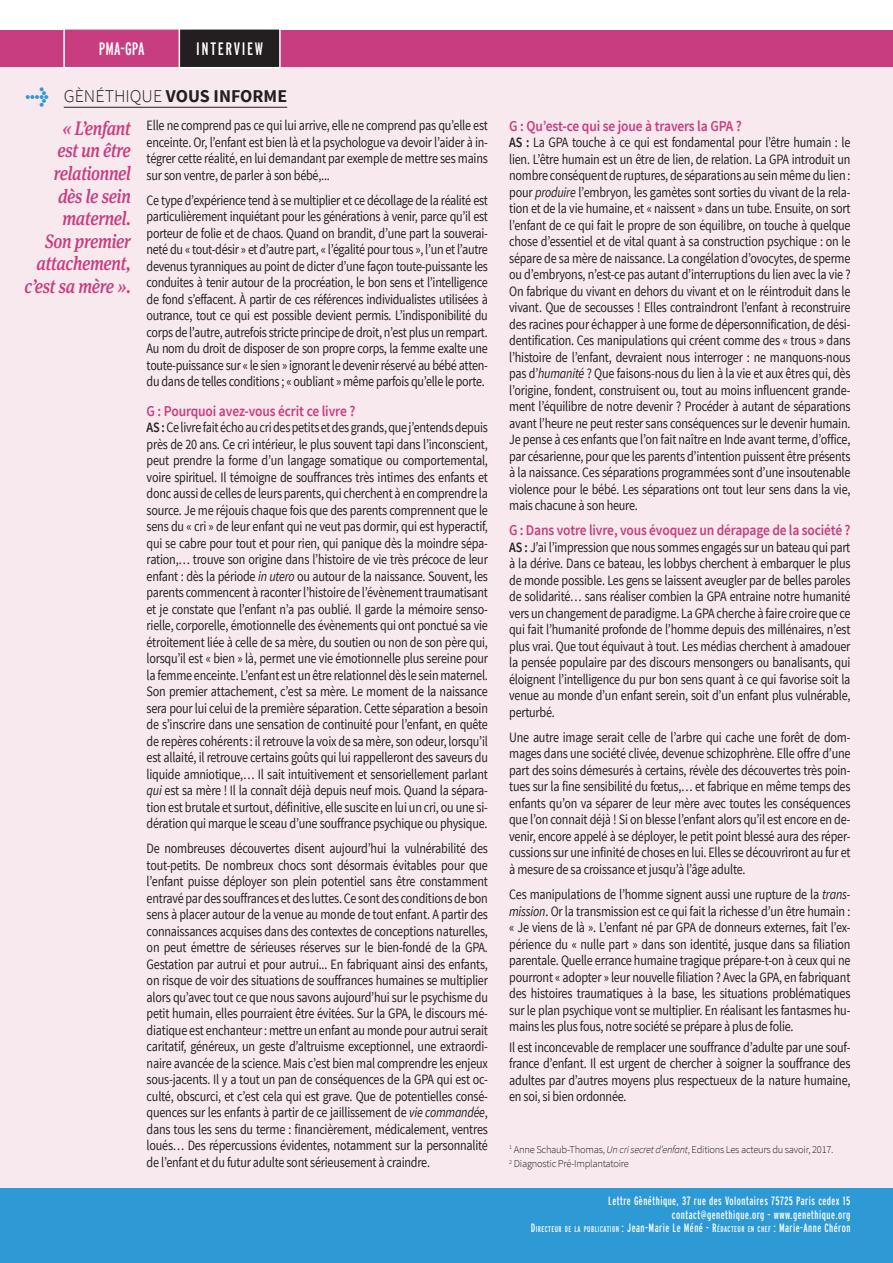
<style>
.page{position:relative;width:893px;height:1263px;background:#fff}
.page>*{position:absolute;margin:0;border:0;box-sizing:border-box;transform-origin:0 0}
.t1{font:italic 500 19.5px/22.5px "Meta Serif OT";letter-spacing:-.015em;color:#c73d80;text-align:right;scale:.85 1}
.t2{font:700 18px "Source Sans Pro";color:#231f20}
.t3{font:extra-condensed 18px "Interstate";letter-spacing:.09em;color:#fff}
.t4{font:900 18px "Meta OT";color:#2d99d5}
.t5{font:600 15px "Source Sans Pro";letter-spacing:-.01em;color:#c73d80;scale:.9 1}
.t6{font:14.25px/16.5px "Source Sans Pro";letter-spacing:-.02em;color:#231f20;text-align:justify;scale:.85 1}
.t7{font:extra-condensed 12px/13.5px "Interstate";letter-spacing:.04em;color:#fff;text-align:right}
.t8{font:300 10.5px/14.7px "Source Sans Pro";letter-spacing:-.025em;color:#231f20}
.t9{font:extra-condensed 8.4px "Interstate";letter-spacing:.055em;color:#fff}
.s1{font-weight:300}
.s2{font-weight:600}
.s3{font-style:italic}
.s4{font-size:12px}
</style>
<div class="page">
<div style="left:0;top:66px;width:893px;height:1197px;background:#f7e9ee"></div>
<div style="left:0;top:1188px;width:893px;height:75px;background:#2d99d5"></div>
<hr style="left:64px;top:107px;width:223px;height:1px;background:#231f20">
<div style="left:0;top:30px;width:893px;height:36px;background:#c73d80"></div>
<div style="left:63px;top:28px;width:118px;height:40px;border:2px solid #fff"></div>
<div style="left:179px;top:29px;width:101px;height:39px;background:#231f20"></div>
<div style="left:179px;top:28px;width:102px;height:40px;border:2px solid #fff"></div>
<p class="t4" style="left:26px;top:85px;width:25px">→</p>
<p class="t3" style="left:99px;top:38px;width:47px">PMA-GPA</p>
<p class="t3" style="left:196px;top:38px;width:68px">INTERVIEW</p>
<p class="t2" style="left:64px;top:84px;width:225px"><span class="s1">Gènéthique</span> VOUS INFORME</p>
<h1 class="t1" style="left:25px;top:117px;width:126px">« L’enfant<br>est un être relationnel dès le sein maternel.<br>Son premier attachement, c’est sa mère ».</h1>
<p class="t6" style="left:147px;top:118px;width:403px">Elle ne comprend pas ce qui lui arrive, elle ne comprend pas qu’elle est enceinte. Or, l’enfant est bien là et la psychologue va devoir l’aider à in&shy;tégrer cette réalité, en lui demandant par exemple de mettre ses mains sur son ventre, de parler à son bébé,...</p>
<p class="t6" style="left:147px;top:192px;width:403px">Ce type d’expérience tend à se multiplier et ce décollage de la réalité est particulièrement inquiétant pour les générations à venir, parce qu’il est porteur de folie et de chaos. Quand on brandit, d’une part la souverai&shy;neté du « tout-désir » et d’autre part, « l’égalité pour tous », l’un et l’autre devenus tyranniques au point de dicter d’une façon toute-puissante les conduites à tenir autour de la procréation, le bon sens et l’intelligence de fond s’effacent. À partir de ces références individualistes utilisées à outrance, tout ce qui est possible devient permis. L’indisponibilité du corps de l’autre, autrefois stricte principe de droit, n’est plus un rempart.<br>Au nom du droit de disposer de son propre corps, la femme exalte une toute-puissance sur « le sien » ignorant le devenir réservé au bébé atten&shy;du dans de telles conditions ; « oubliant » même parfois qu’elle le porte.</p>
<p class="t5" style="left:147px;top:401px;width:233px">G : Pourquoi avez-vous écrit ce livre ?</p>
<p class="t6" style="left:147px;top:419px;width:403px"><span class="s2">AS :</span> Ce livre fait écho au cri des petits et des grands, que j’entends depuis près de 20 ans. Ce cri intérieur, le plus souvent tapi dans l’inconscient, peut prendre la forme d’un langage somatique ou comportemental, voire spirituel. Il témoigne de souffrances très intimes des enfants et donc aussi de celles de leurs parents, qui cherchent à en comprendre la source. Je me réjouis chaque fois que des parents comprennent que le sens du « cri » de leur enfant qui ne veut pas dormir, qui est hyperactif, qui se cabre pour tout et pour rien, qui panique dès la moindre sépa&shy;ration,… trouve son origine dans l’histoire de vie très précoce de leur enfant : dès la période <span class="s3">in utero</span> ou autour de la naissance. Souvent, les parents commencent à raconter l’histoire de l’évènement traumatisant et je constate que l’enfant n’a pas oublié. Il garde la mémoire senso&shy;rielle, corporelle, émotionnelle des évènements qui ont ponctué sa vie étroitement liée à celle de sa mère, du soutien ou non de son père qui, lorsqu’il est « bien » là, permet une vie émotionnelle plus sereine pour la femme enceinte. L’enfant est un être relationnel dès le sein maternel.<br>Son premier attachement, c’est sa mère. Le moment de la naissance sera pour lui celui de la première séparation. Cette séparation a besoin de s’inscrire dans une sensation de continuité pour l’enfant, en quête de repères cohérents : il retrouve la voix de sa mère, son odeur, lorsqu’il est allaité, il retrouve certains goûts qui lui rappelleront des saveurs du liquide amniotique,… Il sait intuitivement et sensoriellement parlant <span class="s3">qui</span> est sa mère ! Il la connaît déjà depuis neuf mois. Quand la sépara&shy;tion est brutale et surtout, définitive, elle suscite en lui un cri, ou une si&shy;dération qui marque le sceau d’une souffrance psychique ou physique.</p>
<p class="t6" style="left:147px;top:840px;width:403px">De nombreuses découvertes disent aujourd’hui la vulnérabilité des tout-petits. De nombreux chocs sont désormais évitables pour que l’enfant puisse déployer son plein potentiel sans être constamment entravé par des souffrances et des luttes. Ce sont des conditions de bon sens à placer autour de la venue au monde de tout enfant. A partir des connaissances acquises dans des contextes de conceptions naturelles, on peut émettre de sérieuses réserves sur le bien-fondé de la GPA.<br>Gestation par autrui et pour autrui... En fabriquant ainsi des enfants, on risque de voir des situations de souffrances humaines se multiplier alors qu’avec tout ce que nous savons aujourd’hui sur le psychisme du petit humain, elles pourraient être évitées. Sur la GPA, le discours mé&shy;diatique est enchanteur : mettre un enfant au monde pour autrui serait caritatif, généreux, un geste d’altruisme exceptionnel, une extraordi&shy;naire avancée de la science. Mais c’est bien mal comprendre les enjeux sous-jacents. Il y a tout un pan de conséquences de la GPA qui est oc&shy;culté, obscurci, et c’est cela qui est grave. Que de potentielles consé&shy;quences sur les enfants à partir de ce jaillissement de <span class="s3">vie commandée</span>, dans tous les sens du terme : financièrement, médicalement, ventres loués… Des répercussions évidentes, notamment sur la personnalité de l’enfant et du futur adulte sont sérieusement à craindre.</p>
<p class="t5" style="left:509px;top:116px;width:260px">G : Qu’est-ce qui se joue à travers la GPA ?</p>
<p class="t6" style="left:509px;top:135px;width:403px"><span class="s2">AS :</span> La GPA touche à ce qui est fondamental pour l’être humain : le lien. L’être humain est un être de lien, de relation. La GPA introduit un nombre conséquent de ruptures, de séparations au sein même du lien : pour <span class="s3">produire</span> l’embryon, les gamètes sont sorties du vivant de la rela&shy;tion et de la vie humaine, et « naissent » dans un tube. Ensuite, on sort l’enfant de ce qui fait le propre de son équilibre, on touche à quelque chose d’essentiel et de vital quant à sa construction psychique : on le sépare de sa mère de naissance. La congélation d’ovocytes, de sperme ou d’embryons, n’est-ce pas autant d’interruptions du lien avec la vie ?<br>On fabrique du vivant en dehors du vivant et on le réintroduit dans le vivant. Que de secousses ! Elles contraindront l’enfant à reconstruire des racines pour échapper à une forme de dépersonnification, de dési&shy;dentification. Ces manipulations qui créent comme des « trous » dans l’histoire de l’enfant, devraient nous interroger : ne manquons-nous pas d’<span class="s3">humanité</span> ? Que faisons-nous du lien à la vie et aux êtres qui, dès l’origine, fondent, construisent ou, tout au moins influencent grande&shy;ment l’équilibre de notre devenir ? Procéder à autant de séparations avant l’heure ne peut rester sans conséquences sur le devenir humain.<br>Je pense à ces enfants que l’on fait naître en Inde avant terme, d’office, par césarienne, pour que les parents d’intention puissent être présents à la naissance. Ces séparations programmées sont d’une insoutenable violence pour le bébé. Les séparations ont tout leur sens dans la vie, mais chacune à son heure.</p>
<p class="t5" style="left:509px;top:521px;width:381px">G : Dans votre livre, vous évoquez un dérapage de la société ?</p>
<p class="t6" style="left:509px;top:539px;width:403px"><span class="s2">AS :</span> J’ai l’impression que nous sommes engagés sur un bateau qui part à la dérive. Dans ce bateau, les lobbys cherchent à embarquer le plus de monde possible. Les gens se laissent aveugler par de belles paroles de solidarité… sans réaliser combien la GPA entraine notre humanité vers un changement de paradigme. La GPA cherche à faire croire que ce qui fait l’humanité profonde de l’homme depuis des millénaires, n’est plus vrai. Que tout équivaut à tout. Les médias cherchent à amadouer la pensée populaire par des discours mensongers ou banalisants, qui éloignent l’intelligence du pur bon sens quant à ce qui favorise soit la venue au monde d’un enfant serein, soit d’un enfant plus vulnérable, perturbé.</p>
<p class="t6" style="left:509px;top:729px;width:403px">Une autre image serait celle de l’arbre qui cache une forêt de dom&shy;mages dans une société clivée, devenue schizophrène. Elle offre d’une part des soins démesurés à certains, révèle des découvertes très poin&shy;tues sur la fine sensibilité du fœtus,… et fabrique en même temps des enfants qu’on va séparer de leur mère avec toutes les conséquences que l’on connait déjà ! Si on blesse l’enfant alors qu’il est encore en de&shy;venir, encore appelé à se déployer, le petit point blessé aura des réper&shy;cussions sur une infinité de choses en lui. Elles se découvriront au fur et à mesure de sa croissance et jusqu’à l’âge adulte.</p>
<p class="t6" style="left:509px;top:886px;width:403px">Ces manipulations de l’homme signent aussi une rupture de la <span class="s3">trans&shy;mission</span>. Or la transmission est ce qui fait la richesse d’un être humain : « Je viens de là ». L’enfant né par GPA de donneurs externes, fait l’ex&shy;périence du « nulle part » dans son identité, jusque dans sa filiation parentale. Quelle errance humaine tragique prépare-t-on à ceux qui ne pourront « adopter » leur nouvelle filiation ? Avec la GPA, en fabriquant des histoires traumatiques à la base, les situations problématiques sur le plan psychique vont se multiplier. En réalisant les fantasmes hu&shy;mains les plus fous, notre société se prépare à plus de folie.</p>
<p class="t6" style="left:509px;top:1039px;width:403px">Il est inconcevable de remplacer une souffrance d’adulte par une souf&shy;france d’enfant. Il est urgent de chercher à soigner la souffrance des adultes par d’autres moyens plus respectueux de la nature humaine, en soi, si bien ordonnée.</p>
<p class="t8" style="left:509px;top:1142px;width:326px"><sup>1</sup> Anne Schaub-Thomas, <span class="s3">Un cri secret d’enfant</span>, Editions Les acteurs du savoir, 2017.<br><sup>2</sup> Diagnostic Pré-Implantatoire</p>
<p class="t7" style="left:608px;top:1194px;width:244px">Lettre Gènéthique, 37 rue des Volontaires 75725 Paris cedex 15 contact@genethique.org - www.genethique.org</p>
<p class="t9" style="left:531px;top:1224px;width:321px"><span class="s4">D</span>IRECTEUR DE LA PUBLICATION <span class="s4">:</span> <span class="s4">Jean-Marie Le Méné -</span> <span class="s4">R</span>ÉDACTEUR EN CHEF <span class="s4">: Marie-Anne Chéron</span></p>
</div>
